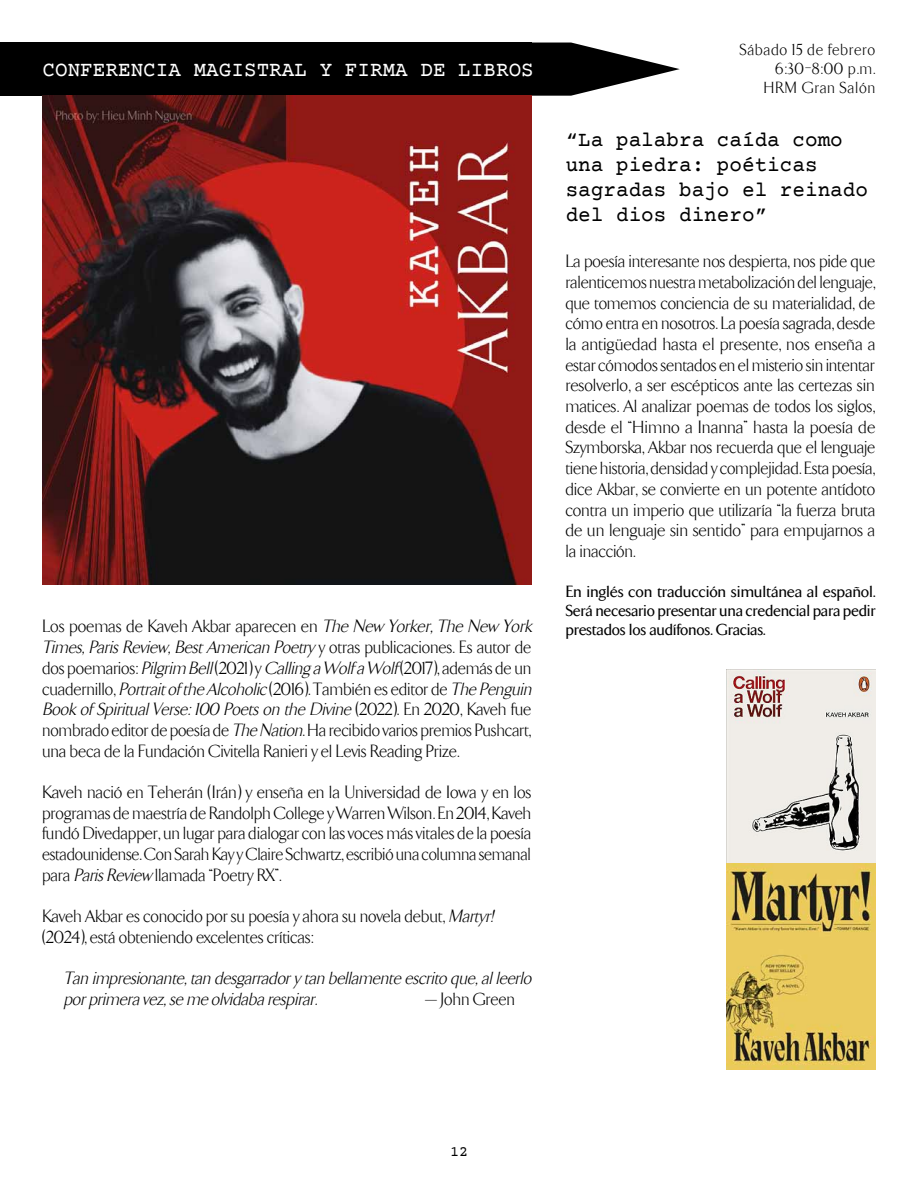
<style>
.page{position:relative;width:918px;height:1188px;background:#fff}
.page>*{position:absolute;margin:0;border:0;box-sizing:border-box;transform-origin:0 0}
.t1{font:21px/25.2px "Courier Prime";color:#000}
.t2{font:21px "Courier Prime";color:#fff}
.t3{font:300 18px/20.7px "TF Arrow";color:#000}
.t4{font:italic 300 18px/20.7px "TF Arrow";letter-spacing:-.23em;color:#000}
.t5{font:500 16.5px/19px "TF Arrow";color:#000;text-align:justify}
.t6{font:300 16.5px/18.9px "TF Arrow";letter-spacing:.05em;color:#000;text-align:right}
.t7{font:15px "Courier Prime";color:#000}
.s1{font-style:italic}
</style>
<div class="page">
<svg style="left:531px;top:43px;width:149px;height:53px"></svg>
<div style="left:0;top:43px;width:531px;height:53px;background:#000"></div>
<img style="left:43px;top:96px;width:488px;height:489px">
<img style="left:727px;top:670px;width:148px;height:399px">
<p class="t2" style="left:43px;top:57px;width:493px">CONFERENCIA MAGISTRAL Y FIRMA DE LIBROS</p>
<p class="t3" style="left:43px;top:617px;width:495px">Los poemas de Kaveh Akbar aparecen en <span class="s1">The New Yorker,The New York Times,ParisReview,BestAmerican Poetry</span> y otras publicaciones. Es autor de dos poemarios: <span class="s1">Pilgrim Bell</span>(2021) y <span class="s1">Calling aWolf aWolf</span> (2017), además de un cuadernillo, <span class="s1">Portraitof the Alcoholic</span>(2016). También es editor de <span class="s1">The Penguin Book of SpiritualVerse:100 Poetson the Divine</span> ( 2 0 2 2 ) . E n 2 0 2 0 , Ka v e h fu e nombrado editor de poesía de <span class="s1">The Nation</span>. Ha recibido varios premios Pushcart, una beca de la Fundación Civitella Ranieri y el Levis Reading Prize.</p>
<p class="t3" style="left:43px;top:782px;width:491px;text-align:justify">Kaveh nació en Teherán (Irán) y enseña en la Universidad de Iowa y en los programas de maestría de Randolph College y Warren Wilson. En 2014, Kaveh fundó Divedapper, un lugar para dialogar con las voces más vitales de la poesía estadounidense. Con Sarah Kay y Claire Schwartz, escribió una columna semanal para <span class="s1">ParisReview</span> llamada “Poetry RX”.</p>
<p class="t3" style="left:43px;top:906px;width:457px">Kaveh Akbar es conocido por su poesía y ahora su novela debut, <span class="s1">Martyr! </span>(2024), está obteniendo excelentes críticas:</p>
<p class="t4" style="left:64px;top:969px;width:473px">Tan impresionante,tan desgarradory tan bellamente escrito que,alleerlo porprimeravez,se me olvidabarespirar.</p>
<p class="t3" style="left:425px;top:989px;width:91px">— John Green</p>
<p class="t6" style="left:740px;top:41px;width:137px">Sábado 15 de febrero<br>6:30–8:00 p.m.<br>HRM Gran Salón</p>
<p class="t1" style="left:566px;top:128px;width:304px">“La palabra caída como una piedra: poéticas sagradas bajo el reinado del dios dinero”</p>
<p class="t3" style="left:566px;top:251px;width:312px;text-align:justify">La poesía interesante nos despierta, nos pide que ralenticemos nuestra metabolización del lenguaje, que tomemos conciencia de su materialidad, de cómo entra en nosotros. La poesía sagrada, desde la antigüedad hasta el presente, nos enseña a estar cómodos sentados en el misterio sin intentar resolverlo, a ser escépticos ante las certezas sin matices. Al analizar poemas de todos los siglos, desde el “Himno a Inanna” hasta la poesía de Szymborska, Akbar nos recuerda que el lenguaje tiene historia, densidad y complejidad. Esta poesía, dice Akbar, se convierte en un potente antídoto contra un imperio que utilizaría “la fuerza bruta de un lenguaje sin sentido” para empujarnos a la inacción.</p>
<p class="t5" style="left:566px;top:582px;width:312px">En inglés con traducción simultánea al español.<br>Será necesario presentar una credencial para pedir prestados los audífonos. Gracias.</p>
<p class="t7" style="left:450px;top:1143px;width:19px">12</p>
</div>
